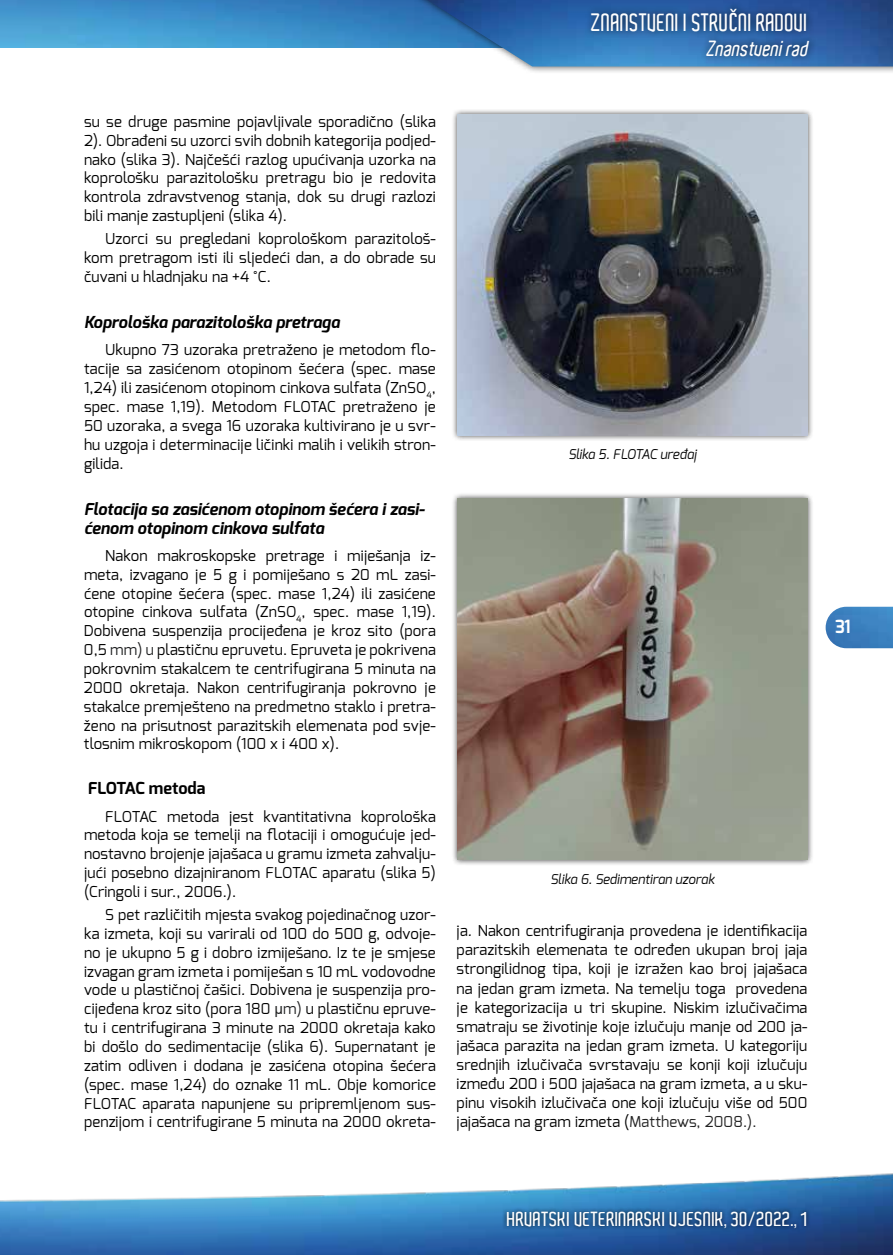
<style>
.page{position:relative;width:893px;height:1255px;background:#fff}
.page>*{position:absolute;margin:0;border:0;box-sizing:border-box;transform-origin:0 0}
.t1{font:600 24px "Aldo";color:#fff;scale:.9 1}
.t2{font:italic 600 21px "Aldo";color:#fff;scale:.9 1}
.t3{font:600 19.5px "Aldo";color:#fff}
.t4{font:700 18.15px "Exo";color:#fff;scale:.9 1}
.t5{font:italic 700 16.5px/18.9px "Exo";color:#000}
.t6{font:700 16.5px "Exo";color:#000}
.t7{font:15px/18.9px "Exo";letter-spacing:.01em;color:#000;text-align:justify}
.t8{font:italic 13.5px "Exo";color:#000}
.s1{font-family:"Libel Suit Rg";font-weight:400;font-size:22.5px}
.s2{color:#202122}
.s3{font-style:italic}
.s4{font-family:"Arial";color:#202122}
.s5{color:#222}
</style>
<div class="page">
<img style="left:0;top:0;width:388px;height:47px">
<div style="left:388px;top:0;width:505px;height:75px;background:#000;opacity:.75"></div>
<img style="left:395px;top:0;width:498px;height:66px">
<img style="left:0;top:1173px;width:893px;height:81px">
<img style="left:826px;top:606px;width:67px;height:42px">
<div style="left:503px;top:1207px;width:308px;height:25px;background:#000;opacity:.75"></div>
<div style="left:451px;top:109px;width:363px;height:332px;background:#000;opacity:.75"></div>
<img style="left:457px;top:115px;width:351px;height:320px">
<div style="left:451px;top:492px;width:363px;height:373px;background:#000;opacity:.75"></div>
<img style="left:457px;top:498px;width:351px;height:361px">
<div style="left:584px;top:1px;width:233px;height:63px;background:#000;opacity:.75"></div>
<h1 class="t1" style="left:591px;top:9px;width:242px">ZNANSTVENI I STRU<span class="s1">Č</span>NI RADOVI</h1>
<h2 class="t2" style="left:706px;top:36px;width:120px">Znanstvenirad</h2>
<p class="t7" style="left:84px;top:112px;width:353px">su se druge pasmine pojavljivale sporadično (slika 2). Obrađeni su uzorci svih dobnih kategorija podjed&shy;nako (slika 3). Najčešći razlog upućivanja uzorka na koprološku parazitološku pretragu bio je redovita kontrola zdravstvenog stanja, dok su drugi razlozi bili manje zastupljeni (slika 4).</p>
<p class="t7" style="left:84px;top:229px;width:353px;text-indent:21px">Uzorci su pregledani koprološkom parazitološ&shy;kom pretragom isti ili sljedeći dan, a do obrade su čuvani u hladnjaku na +4 °C.</p>
<p class="t5" style="left:84px;top:313px;width:257px">Koprološka parazitološka pretraga</p>
<p class="t7" style="left:84px;top:340px;width:353px;text-indent:21px">Ukupno 73 uzoraka pretraženo je metodom flo&shy;tacije sa zasićenom otopinom šećera (spec. mase 1,24) ili zasićenom otopinom cinkova sulfata (ZnSO<sub>4</sub>, spec. mase 1,19). Metodom FLOTAC pretraženo je 50 uzoraka, a svega 16 uzoraka kultivirano je u svr&shy;hu uzgoja i determinacije ličinki malih i velikih stron&shy;gilida.</p>
<p class="t5" style="left:84px;top:499px;width:343px">Flotacija sa zasićenom otopinom šećera i zasi&shy;ćenom otopinom cinkova sulfata</p>
<p class="t7" style="left:84px;top:546px;width:353px;text-indent:21px">Nakon makroskopske pretrage i miješanja iz&shy;meta, izvagano je 5 g i pomiješano s 20 mL zasi&shy;ćene otopine šećera (spec. mase 1,24) ili zasićene otopine cinkova sulfata (ZnSO<sub>4</sub>, spec. mase 1,19).<br>Dobivena suspenzija procijeđena je kroz sito (pora 0,5 <span class="s2">mm) u</span> plastičnu epruvetu. Epruveta je pokrivena pokrovnim stakalcem te centrifugirana 5 minuta na 2000 okretaja. Nakon centrifugiranja pokrovno je stakalce premješteno na predmetno staklo i pretra&shy;ženo na prisutnost parazitskih elemenata pod svje&shy;tlosnim mikroskopom (100 x i 400 x).</p>
<p class="t6" style="left:88px;top:777px;width:119px">FLOTAC metoda</p>
<p class="t7" style="left:84px;top:806px;width:353px;text-indent:21px">FLOTAC metoda jest kvantitativna koprološka metoda koja se temelji na flotaciji i omogućuje jed&shy;nostavno brojenje jajašaca u gramu izmeta zahvalju&shy;jući posebno dizajniranom FLOTAC aparatu (slika 5) (Cringoli i sur., 2006.).</p>
<p class="t7" style="left:84px;top:905px;width:353px;text-indent:21px">S pet različitih mjesta svakog pojedinačnog uzor&shy;ka izmeta, koji su varirali od 100 do 500 g, odvoje&shy;no je ukupno 5 g i dobro izmiješano. Iz te je smjese izvagan gram izmeta i pomiješan s 10 mL vodovodne vode u plastičnoj čašici<span class="s3">.</span> Dobivena je suspenzija pro&shy;cijeđena kroz sito (pora 180 <span class="s4">μ</span><span class="s2">m)</span> u plastičnu epruve&shy;tu i centrifugirana 3 minute na 2000 okretaja kako bi došlo do sedimentacije (slika 6). Supernatant je zatim odliven i dodana je zasićena otopina šećera (spec. mase 1,24) do oznake 11 mL<span class="s3">.</span> Obje komorice FLOTAC aparata napunjene su pripremljenom sus&shy;penzijom i centrifugirane 5 minuta na 2000 okreta-</p>
<p class="t8" style="left:568px;top:445px;width:130px">Slika 5. FLOTAC uređaj</p>
<p class="t8" style="left:550px;top:870px;width:165px">Slika 6. Sedimentiran uzorak</p>
<p class="t7" style="left:457px;top:921px;width:352px">ja<span class="s3">.</span> Nakon centrifugiranja provedena je identifikacija parazitskih elemenata te određen ukupan broj jaja strongilidnog tipa, koji je izražen kao broj jajašaca na jedan gram izmeta. Na temelju toga provedena je kategorizacija u tri skupine. Niskim izlučivačima smatraju se životinje koje izlučuju manje od 200 ja&shy;jašaca parazita na jedan gram izmeta. U kategoriju srednjih izlučivača svrstavaju se konji koji izlučuju između 200 i 500 jajašaca na gram izmeta, a u sku&shy;pinu visokih izlučivača one koji izlučuju više od 500 jajašaca na gram izmeta (<span class="s5">Matthews, 2008.).</span></p>
<p class="t4" style="left:835px;top:614px;width:18px">31</p>
<h3 class="t3" style="left:507px;top:1207px;width:302px">HRVATSKI VETERINARSKI VJESNIK, 30/2022., 1</h3>
</div>
